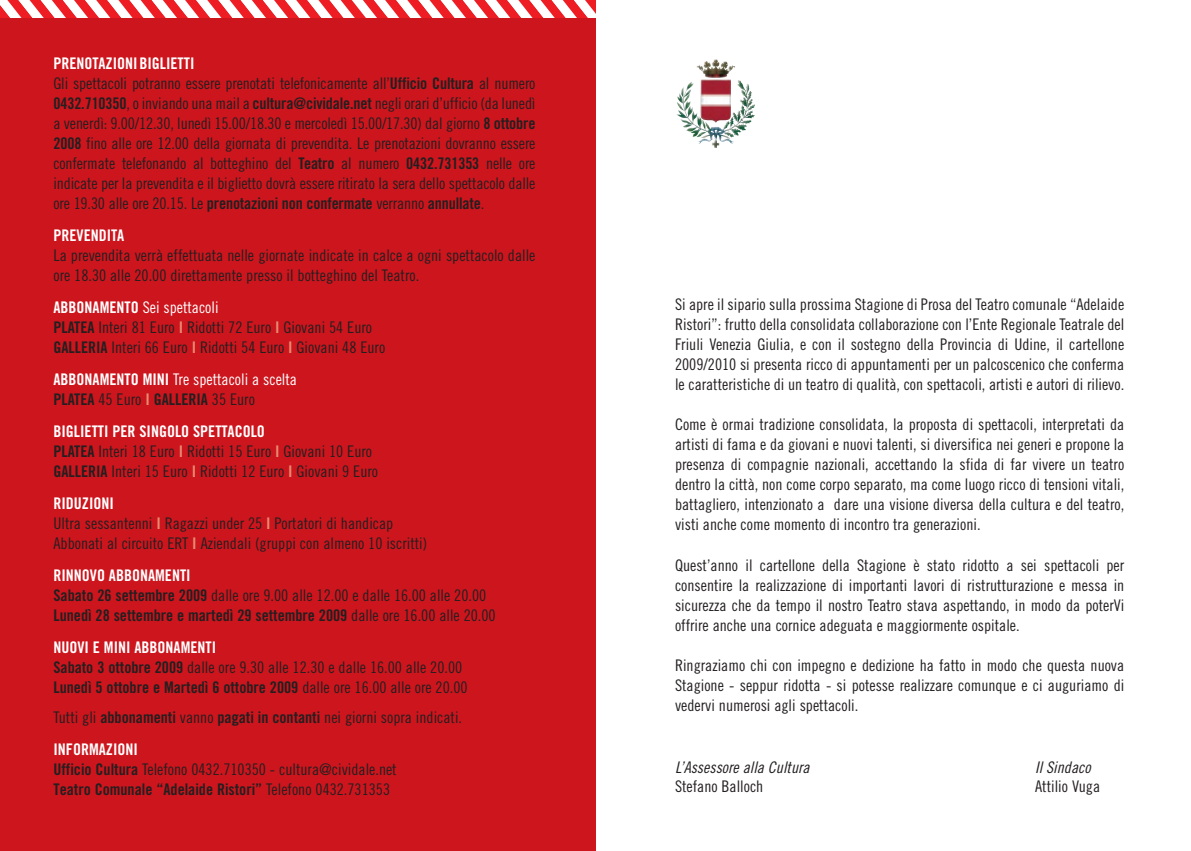
<style>
.page{position:relative;width:1191px;height:851px;background:#fff}
.page>*{position:absolute;margin:0;border:0;box-sizing:border-box;transform-origin:0 0}
.t1{font:16px/20px "Trade Gothic Cond Eighteen";color:#231f20;text-align:justify}
.t2{font:16px/32px "Trade Gothic Bold Cond Twenty";color:#231f20}
.t3{font:16px/32px "Trade Gothic Bold Cond Twenty";color:#fff}
.t4{font:16px "Trade Gothic Cond Eighteen";color:#fff}
.t5{font:italic 16px "Trade Gothic Cond Eighteen";color:#231f20}
.s1{font-family:"Trade Gothic Bold Cond Twenty"}
.s2{font-family:"Trade Gothic Cond Eighteen"}
.s3{color:#fff}
.s4{font-family:"Trade Gothic Bold Cond Twenty";color:#fff}
.s5{font-family:"Trade Gothic Bold Cond Twenty";color:#e58d72}
.s6{color:#231f20}
.s7{font-family:"Trade Gothic Cond Eighteen";color:#231f20}
.s8{color:#e58d72}
</style>
<div class="page">
<div style="left:0;top:0;width:595px;height:850px;background:#cd151d"></div>
<img style="left:696px;top:59px;width:35px;height:12px">
<svg style="left:0;top:0;width:595px;height:17px;background:#f69093"></svg>
<p class="t3" style="left:53px;top:48px;width:143px">PRENOTAZIONI BIGLIETTI</p>
<p class="t1" style="left:53px;top:74px;width:483px">Gli spettacoli potranno essere prenotati telefonicamente all’<span class="s1">Ufficio Cultura</span> al numero <span class="s1">0432.710350</span>, o inviando una mail a <span class="s1">cultura@cividale.net</span> negli orari d’ufficio (da lunedì a venerdì: 9.00/12.30, lunedì 15.00/18.30 e mercoledì 15.00/17.30) dal giorno <span class="s1">8 ottobre 2008</span> fino alle ore 12.00 della giornata di prevendita. Le prenotazioni dovranno essere confermate telefonando al botteghino del <span class="s1">Teatro</span> al numero <span class="s1">0432.731353</span> nelle ore indicate per la prevendita e il biglietto dovrà essere ritirato la sera dello spettacolo dalle</p>
<p class="t2" style="left:53px;top:188px;width:432px"><span class="s2">ore 19.30 alle ore 20.15. Le</span> prenotazioni non confermate <span class="s2">verranno</span> annullate<span class="s2">.<br></span><span class="s3">PREVENDITA</span></p>
<p class="t1" style="left:53px;top:246px;width:483px">La prevendita verrà effettuata nelle giornate indicate in calce a ogni spettacolo dalle ore 18.30 alle 20.00 direttamente presso il botteghino del Teatro.</p>
<p class="t1" style="left:53px;top:298px;width:333px;text-align:left"><span class="s4">ABBONAMENTO</span> <span class="s3">Sei spettacoli<br></span><span class="s1">PLATEA</span> Interi 81 Euro <span class="s5">I</span> Ridotti 72 Euro <span class="s5">I</span> Giovani 54 Euro<br><span class="s1">GALLERIA</span> Interi 66 Euro <span class="s5">I</span> Ridotti 54 Euro <span class="s5">I</span> Giovani 48 Euro</p>
<p class="t4" style="left:53px;top:373px;width:245px"><span class="s1">ABBONAMENTO MINI</span> Tre spettacoli a scelta</p>
<p class="t3" style="left:53px;top:384px;width:213px"><span class="s6">PLATEA</span> <span class="s7">45 Euro</span> <span class="s8">I</span> <span class="s6">GALLERIA</span> <span class="s7">35 Euro<br></span>BIGLIETTI PER SINGOLO SPETTACOLO</p>
<p class="t1" style="left:53px;top:442px;width:326px"><span class="s1">PLATEA</span> Interi 18 Euro <span class="s5">I</span> Ridotti 15 Euro <span class="s5">I</span> Giovani 10 Euro<br><span class="s1">GALLERIA</span> Interi 15 Euro <span class="s5">I</span> Ridotti 12 Euro <span class="s5">I</span> Giovani 9 Euro</p>
<p class="t3" style="left:53px;top:488px;width:62px">RIDUZIONI</p>
<p class="t1" style="left:53px;top:514px;width:375px">Ultra sessantenni <span class="s5">I</span> Ragazzi under 25 <span class="s5">I</span> Portatori di handicap<br>Abbonati al circuito ERT <span class="s5">I</span> Aziendali (gruppi con almeno 10 iscritti)</p>
<p class="t3" style="left:53px;top:560px;width:139px">RINNOVO ABBONAMENTI</p>
<p class="t1" style="left:53px;top:586px;width:434px"><span class="s1">Sabato 26 settembre 2009</span> dalle ore 9.00 alle 12.00 e dalle 16.00 alle 20.00</p>
<p class="t2" style="left:53px;top:600px;width:444px">Lunedì 28 settembre e martedì 29 settembre 2009 <span class="s2">dalle ore 16.00 alle 20.00<br></span><span class="s3">NUOVI E MINI ABBONAMENTI</span></p>
<p class="t1" style="left:53px;top:658px;width:410px"><span class="s1">Sabato 3 ottobre 2009</span> dalle ore 9.30 alle 12.30 e dalle 16.00 alle 20.00</p>
<p class="t2" style="left:53px;top:672px;width:415px">Lunedì 5 ottobre e Martedì 6 ottobre 2009 <span class="s2">dalle ore 16.00 alle ore 20.00</span></p>
<p class="t1" style="left:53px;top:708px;width:410px">Tutti gli <span class="s1">abbonamenti</span> vanno <span class="s1">pagati in contanti</span> nei giorni sopra indicati.</p>
<p class="t3" style="left:53px;top:734px;width:86px">INFORMAZIONI</p>
<p class="t1" style="left:53px;top:760px;width:345px"><span class="s1">Ufficio Cultura</span> Telefono 0432.710350 - cultura@cividale.net</p>
<p class="t2" style="left:53px;top:774px;width:338px">Teatro Comunale “Adelaide Ristori” <span class="s2">Telefono 0432.731353</span></p>
<p class="t1" style="left:675px;top:296px;width:451px">Si apre il sipario sulla prossima Stagione di Prosa del Teatro comunale “Adelaide Ristori”: frutto della consolidata collaborazione con l’Ente Regionale Teatrale del Friuli Venezia Giulia, e con il sostegno della Provincia di Udine, il cartellone 2009/2010 si presenta ricco di appuntamenti per un palcoscenico che conferma le caratteristiche di un teatro di qualità, con spettacoli, artisti e autori di rilievo.</p>
<p class="t1" style="left:675px;top:416px;width:451px">Come è ormai tradizione consolidata, la proposta di spettacoli, interpretati da artisti di fama e da giovani e nuovi talenti, si diversifica nei generi e propone la presenza di compagnie nazionali, accettando la sfida di far vivere un teatro dentro la città, non come corpo separato, ma come luogo ricco di tensioni vitali, battagliero, intenzionato a dare una visione diversa della cultura e del teatro, visti anche come momento di incontro tra generazioni.</p>
<p class="t1" style="left:675px;top:556px;width:451px">Quest’anno il cartellone della Stagione è stato ridotto a sei spettacoli per consentire la realizzazione di importanti lavori di ristrutturazione e messa in sicurezza che da tempo il nostro Teatro stava aspettando, in modo da poterVi offrire anche una cornice adeguata e maggiormente ospitale.</p>
<p class="t1" style="left:675px;top:656px;width:451px">Ringraziamo chi con impegno e dedizione ha fatto in modo che questa nuova Stagione - seppur ridotta - si potesse realizzare comunque e ci auguriamo di vedervi numerosi agli spettacoli.</p>
<p class="t5" style="left:675px;top:761px;width:139px">L’Assessore alla Cultura</p>
<p class="t5" style="left:1035px;top:761px;width:60px">IlSindaco</p>
<p class="t1" style="left:675px;top:777px;width:90px">Stefano Balloch</p>
<p class="t1" style="left:1035px;top:777px;width:66px">Attilio Vuga</p>
</div>
